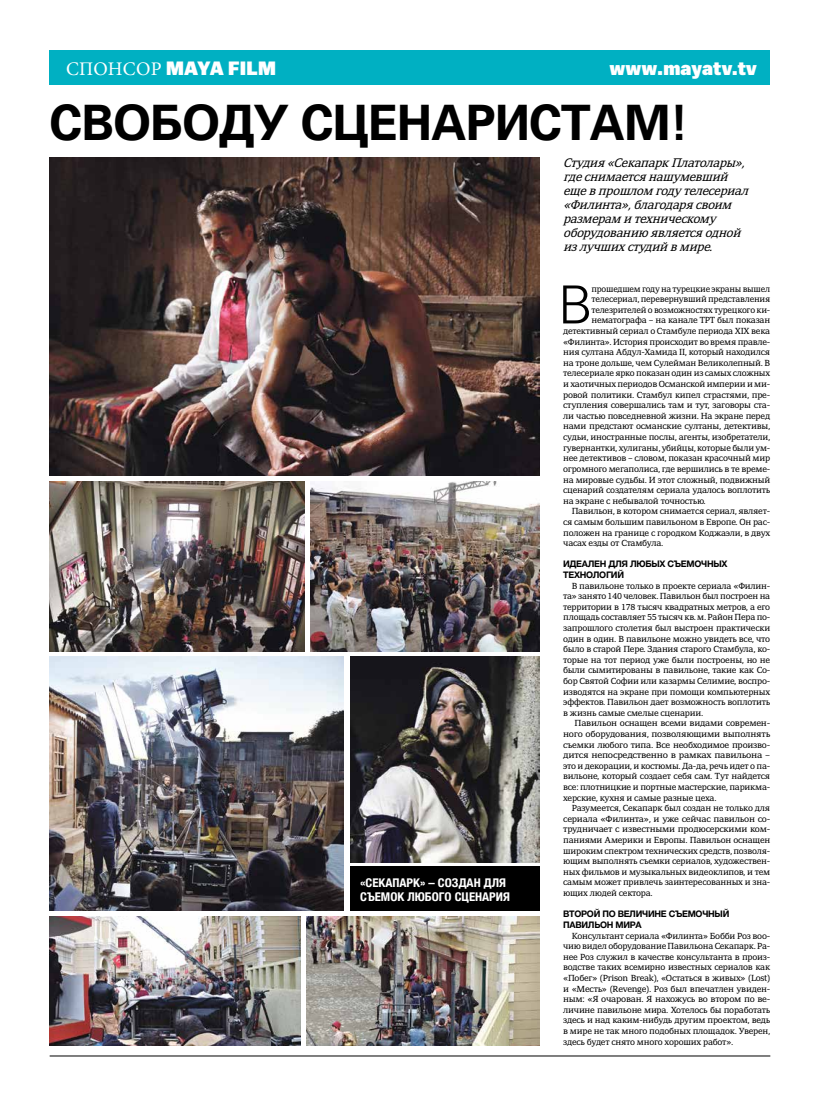
<style>
.page{position:relative;width:820px;height:1106px;background:#fff}
.page>*{position:absolute;margin:0;border:0;box-sizing:border-box;transform-origin:0 0}
.t1{font:300 52.5px "Univers LTCYR";color:#000}
.t2{font:700 49px "Univers LTCYR";letter-spacing:-.02em;color:#000}
.t3{font:900 19.3px "Balto";letter-spacing:.01em;color:#fff}
.t4{font:italic 12px/14px "PF Adamant Pro";letter-spacing:-.05em;color:#000}
.t5{font:700 condensed 12px/14px "Helvetica Neueblt";color:#fff;scale:1.06 1}
.t6{font:700 9px/10.6px "Helvetica Neueblt";letter-spacing:-.03em;color:#000}
.t7{font:8.5px/10.6px "PF Adamant Pro";letter-spacing:-.03em;color:#000;text-align:justify}
.s1{font-family:"Minion Pro";font-weight:400}
</style>
<div class="page">
<hr style="left:50px;top:1055px;width:720px;height:1px;background:#000">
<img style="left:50px;top:157px;width:489px;height:318px">
<img style="left:50px;top:657px;width:293px;height:253px">
<img style="left:350px;top:657px;width:189px;height:205px">
<img style="left:306px;top:916px;width:233px;height:129px">
<img style="left:50px;top:916px;width:251px;height:129px">
<div style="left:350px;top:866px;width:189px;height:45px;background:#000"></div>
<img style="left:50px;top:481px;width:254px;height:170px">
<img style="left:310px;top:481px;width:229px;height:170px">
<div style="left:50px;top:50px;width:720px;height:34px;background:#00b0c2"></div>
<h3 class="t3" style="left:66px;top:57px;width:211px"><span class="s1">СПОНСОР</span> MAYA FILM</h3>
<h3 class="t3" style="left:609px;top:57px;width:149px">www.mayatv.tv</h3>
<h2 class="t2" style="left:50px;top:94px;width:640px">СВОБОДУ СЦЕНАРИСТАМ!</h2>
<h3 class="t4" style="left:563px;top:155px;width:190px">Студия«СекапаркПлатолары», гдеснимаетсянашумевший ещевпрошлом году телесериал «Филинта»,благодарясвоим размерам и техническому оборудованию являетсяодной излучшихстудий вмире.</h3>
<h3 class="t5" style="left:360px;top:875px;width:143px">«СЕКАПАРК» – СОЗДАН ДЛЯ<br>СЪЕМОК ЛЮБОГО СЦЕНАРИЯ</h3>
<h1 class="t1" style="left:557px;top:275px;width:37px">В</h1>
<p class="t7" style="left:591px;top:283px;width:180px">прошедшем году на турецкие экраны вышел</p>
<p class="t7" style="left:591px;top:294px;width:180px">телесериал, перевернувший представления</p>
<p class="t7" style="left:591px;top:304px;width:180px">телезрителей о возможностях турецкого ки-</p>
<p class="t7" style="left:591px;top:315px;width:180px">нематографа – на канале ТРТ был показан</p>
<p class="t7" style="left:563px;top:326px;width:208px">детективный сериал о Стамбуле периода XIX века</p>
<p class="t7" style="left:563px;top:336px;width:208px">«Филинта». История происходит во время правле-</p>
<p class="t7" style="left:563px;top:347px;width:208px">ния султана Абдул-Хамида II, который находился</p>
<p class="t7" style="left:563px;top:357px;width:208px">на троне дольше, чем Сулейман Великолепный. В</p>
<p class="t7" style="left:563px;top:368px;width:208px">телесериале ярко показан один из самых сложных</p>
<p class="t7" style="left:563px;top:379px;width:208px">и хаотичных периодов Османской империи и ми-</p>
<p class="t7" style="left:563px;top:389px;width:208px">ровой политики. Стамбул кипел страстями, пре-</p>
<p class="t7" style="left:563px;top:400px;width:208px">ступления совершались там и тут, заговоры ста-</p>
<p class="t7" style="left:563px;top:410px;width:208px">ли частью повседневной жизни. На экране перед</p>
<p class="t7" style="left:563px;top:421px;width:208px">нами предстают османские султаны, детективы,</p>
<p class="t7" style="left:563px;top:432px;width:208px">судьи, иностранные послы, агенты, изобретатели,</p>
<p class="t7" style="left:563px;top:442px;width:208px">гувернантки, хулиганы, убийцы, которые были ум-</p>
<p class="t7" style="left:563px;top:453px;width:208px">нее детективов – словом, показан красочный мир</p>
<p class="t7" style="left:563px;top:463px;width:208px">огромного мегаполиса, где вершились в те време-</p>
<p class="t7" style="left:563px;top:474px;width:208px">на мировые судьбы. И этот сложный, подвижный</p>
<p class="t7" style="left:563px;top:485px;width:208px">сценарий создателям сериала удалось воплотить</p>
<p class="t7" style="left:563px;top:495px;width:144px">на экране с небывалой точностью.</p>
<p class="t7" style="left:571px;top:506px;width:200px">Павильон, в котором снимается сериал, являет-</p>
<p class="t7" style="left:563px;top:516px;width:208px">ся самым большим павильоном в Европе. Он рас-</p>
<p class="t7" style="left:563px;top:527px;width:208px">положен на границе с городком Коджаэли, в двух</p>
<p class="t7" style="left:563px;top:538px;width:102px">часах езды от Стамбула.</p>
<p class="t6" style="left:563px;top:558px;width:166px">ИДЕАЛЕН ДЛЯ ЛЮБЫХ СЪЕМОЧНЫХ<br>ТЕХНОЛОГИЙ</p>
<p class="t7" style="left:563px;top:580px;width:208px;text-indent:9px">В павильоне только в проекте сериала «Филин&shy;та» занято 140 человек. Павильон был построен на территории в 178 тысяч квадратных метров, а его площадь составляет 55 тысяч кв. м. Район Пера по&shy;запрошлого столетия был выстроен практически один в один. В павильоне можно увидеть все, что было в старой Пере. Здания старого Стамбула, ко&shy;торые на тот период уже были построены, но не были сымитированы в павильоне, такие как Со&shy;бор Святой Софии или казармы Селимие, воспро&shy;изводятся на экране при помощи компьютерных эффектов. Павильон дает возможность воплотить в жизнь самые смелые сценарии.</p>
<p class="t7" style="left:563px;top:718px;width:208px;text-indent:11px">Павильон оснащен всеми видами современ&shy;ного оборудования, позволяющими выполнять съемки любого типа. Все необходимое произво&shy;дится непосредственно в рамках павильона – это и декорации, и костюмы. Да-да, речь идет о па&shy;вильоне, который создает себя сам. Тут найдется все: плотницкие и портные мастерские, парикма&shy;херские, кухня и самые разные цеха.</p>
<p class="t7" style="left:563px;top:803px;width:208px;text-indent:8px">Разумеется, Секапарк был создан не только для сериала «Филинта», и уже сейчас павильон со&shy;трудничает с известными продюсерскими ком&shy;паниями Америки и Европы. Павильон оснащен широким спектром технических средств, позволя&shy;ющим выполнять съемки сериалов, художествен&shy;ных фильмов и музыкальных видеоклипов, и тем самым может привлечь заинтересованных и зна&shy;ющих людей сектора.</p>
<p class="t6" style="left:563px;top:908px;width:168px">ВТОРОЙ ПО ВЕЛИЧИНЕ СЪЕМОЧНЫЙ<br>ПАВИЛЬОН МИРА</p>
<p class="t7" style="left:563px;top:930px;width:208px;text-indent:9px">Консультант сериала «Филинта» Бобби Роз воо&shy;чию видел оборудование Павильона Секапарк. Ра&shy;нее Роз служил в качестве консультанта в произ&shy;водстве таких всемирно известных сериалов как «Побег» (Prison Break), «Остаться в живых» (Lost) и «Месть» (Revenge). Роз был впечатлен увиден&shy;ным: «Я очарован. Я нахожусь во втором по ве&shy;личине павильоне мира. Хотелось бы поработать здесь и над каким-нибудь другим проектом, ведь в мире не так много подобных площадок. Уверен, здесь будет снято много хороших работ».</p>
</div>
